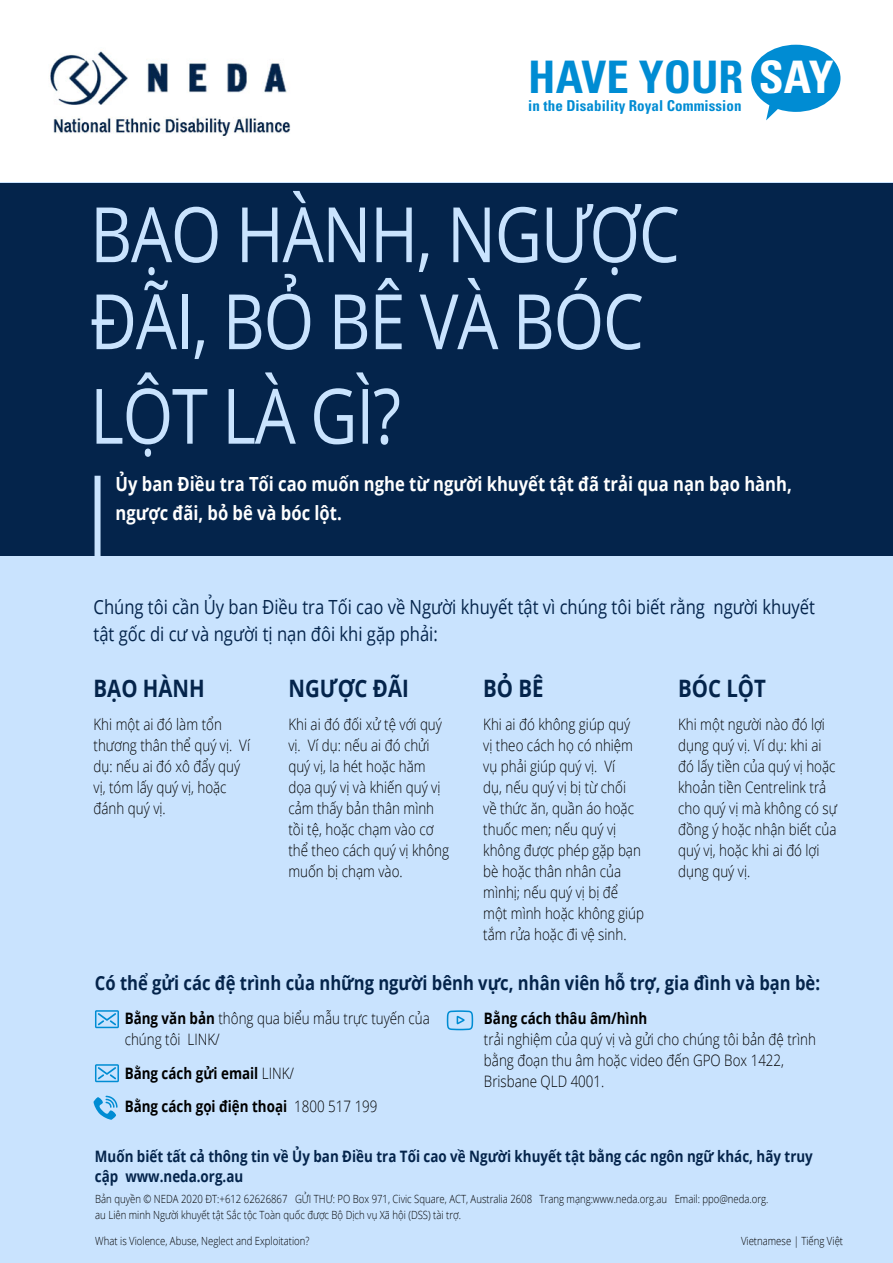
<style>
.page{position:relative;width:893px;height:1263px;background:#fff}
.page>*{position:absolute;margin:0;border:0;box-sizing:border-box;transform-origin:0 0}
.t1{font:76.5px/87px "Open Sans";letter-spacing:-.02em;color:#c9e3fe;scale:.85 1}
.t2{font:700 condensed 44.85px "Univers LT Std";color:#008cd3}
.t3{font:700 24px "Open Sans";color:#04244b;scale:.85 1}
.t4{font:19.5px/27px "Open Sans";color:#04244b;scale:.85 1}
.t5{font:700 19.5px/28.5px "Open Sans";color:#fff;scale:.85 1}
.t6{font:700 19.5px "Open Sans";color:#04244b;scale:.85 1}
.t7{font:300 15.75px/21px "Open Sans";color:#000;scale:.85 1}
.t8{font:700 15.75px/19.5px "Open Sans";color:#04244b;scale:.85 1}
.t9{font:700 15.75px/33.8px "Open Sans";color:#000;scale:.85 1}
.t10{font:700 condensed 15px "Univers LT Std";letter-spacing:.005em;color:#008cd3}
.t11{font:300 11.25px/15.8px "Open Sans";color:#000;scale:.85 1}
.s1{color:#fff}
.s2{font-weight:700}
.s3{font-weight:300}
</style>
<div class="page">
<div style="left:0;top:183px;width:893px;height:1080px;background:#c9e3fe"></div>
<div style="left:0;top:184px;width:893px;height:372px;background:#04244b"></div>
<div style="left:95px;top:476px;width:6px;height:90px;background:#c9e3fe"></div>
<img style="left:50px;top:51px;width:241px;height:85px">
<svg style="left:94px;top:1096px;width:24px;height:24px"></svg>
<svg style="left:95px;top:1064px;width:24px;height:18px"></svg>
<svg style="left:95px;top:1010px;width:24px;height:18px"></svg>
<svg style="left:447px;top:1010px;width:26px;height:20px"></svg>
<svg style="left:751px;top:45px;width:89px;height:75px"></svg>
<h2 class="t2" style="left:528px;top:50px;width:307px">HAVE YOUR <span class="s1">SAY</span></h2>
<p class="t10" style="left:528px;top:96px;width:215px">in the Disability Royal Commission</p>
<h1 class="t1" style="left:90px;top:189px;width:695px">BẠO HÀNH, NGƯỢC<br>ĐÃI, BỎ BÊ VÀ BÓC</h1>
<h1 class="t1" style="left:90px;top:370px;width:367px">LỘT LÀ GÌ?</h1>
<p class="t5" style="left:116px;top:469px;width:797px">Ủy ban Điều tra Tối cao muốn nghe từ người khuyết tật đã trải qua nạn bạo hành, ngược đãi, bỏ bê và bóc lột.</p>
<p class="t4" style="left:94px;top:592px;width:850px">Chúng tôi cần Ủy ban Điều tra Tối cao về Người khuyết tật vì chúng tôi biết rằng người khuyết tật gốc di cư và người tị nạn đôi khi gặp phải:</p>
<h3 class="t3" style="left:94px;top:671px;width:132px">BẠO HÀNH</h3>
<p class="t7" style="left:94px;top:714px;width:186px">Khi một ai đó làm tổn thương thân thể quý vị. Ví dụ: nếu ai đó xô đẩy quý vị, tóm lấy quý vị, hoặc đánh quý vị.</p>
<h3 class="t3" style="left:483px;top:671px;width:73px">BỎ BÊ</h3>
<p class="t7" style="left:483px;top:714px;width:191px">Khi ai đó không giúp quý<br>vị theo cách họ có nhiệm vụ phải giúp quý vị. Ví<br>dụ, nếu quý vị bị từ chối<br>về thức ăn, quần áo hoặc thuốc men; nếu quý vị không được phép gặp bạn bè hoặc thân nhân của mìnhị; nếu quý vị bị để một mình hoặc không giúp tắm rửa hoặc đi vệ sinh.</p>
<h3 class="t3" style="left:678px;top:671px;width:105px">BÓC LỘT</h3>
<p class="t7" style="left:678px;top:714px;width:188px">Khi một người nào đó lợi dụng quý vị. Ví dụ: khi ai đó lấy tiền của quý vị hoặc khoản tiền Centrelink trả cho quý vị mà không có sự đồng ý hoặc nhận biết của quý vị, hoặc khi ai đó lợi dụng quý vị.</p>
<h3 class="t3" style="left:288px;top:671px;width:143px">NGƯỢC ĐÃI</h3>
<p class="t7" style="left:288px;top:714px;width:191px">Khi ai đó đối xử tệ với quý vị. Ví dụ: nếu ai đó chửi quý vị, la hét hoặc hăm dọa quý vị và khiến quý vị cảm thấy bản thân mình tồi tệ, hoặc chạm vào cơ thể theo cách quý vị không muốn bị chạm vào.</p>
<p class="t6" style="left:95px;top:969px;width:854px">Có thể gửi các đệ trình của những người bênh vực, nhân viên hỗ trợ, gia đình và bạn bè:</p>
<p class="t7" style="left:125px;top:1007px;width:361px"><span class="s2">Bằng văn bản</span> thông qua biểu mẫu trực tuyến của chúng tôi LINK/</p>
<p class="t9" style="left:125px;top:1056px;width:299px">Bằng cách gửi email <span class="s3">LINK/<br></span>Bằng cách gọi điện thoại <span class="s3">1800 517 199</span></p>
<p class="t9" style="left:484px;top:1001px;width:194px">Bằng cách thâu âm/hình</p>
<p class="t7" style="left:484px;top:1028px;width:392px">trải nghiệm của quý vị và gửi cho chúng tôi bản đệ trình bằng đoạn thu âm hoặc video đến GPO Box 1422,<br>Brisbane QLD 4001.</p>
<p class="t8" style="left:95px;top:1146px;width:846px">Muốn biết tất cả thông tin về Ủy ban Điều tra Tối cao về Người khuyết tật bằng các ngôn ngữ khác, hãy truy cập www.neda.org.au</p>
<p class="t11" style="left:95px;top:1191px;width:794px">Bản quyền © NEDA 2020 ĐT:+612 62626867 GỬI THƯ: PO Box 971, Civic Square, ACT, Australia 2608 Trang mạng:www.neda.org.au Email: ppo@neda.org. au Liên minh Người khuyết tật Sắc tộc Toàn quốc được Bộ Dịch vụ Xã hội (DSS) tài trợ.</p>
<p class="t11" style="left:95px;top:1233px;width:254px">What is Violence, Abuse, Neglect and Exploitation?</p>
<p class="t11" style="left:741px;top:1233px;width:122px">Vietnamese | Tiếng Việt</p>
</div>
